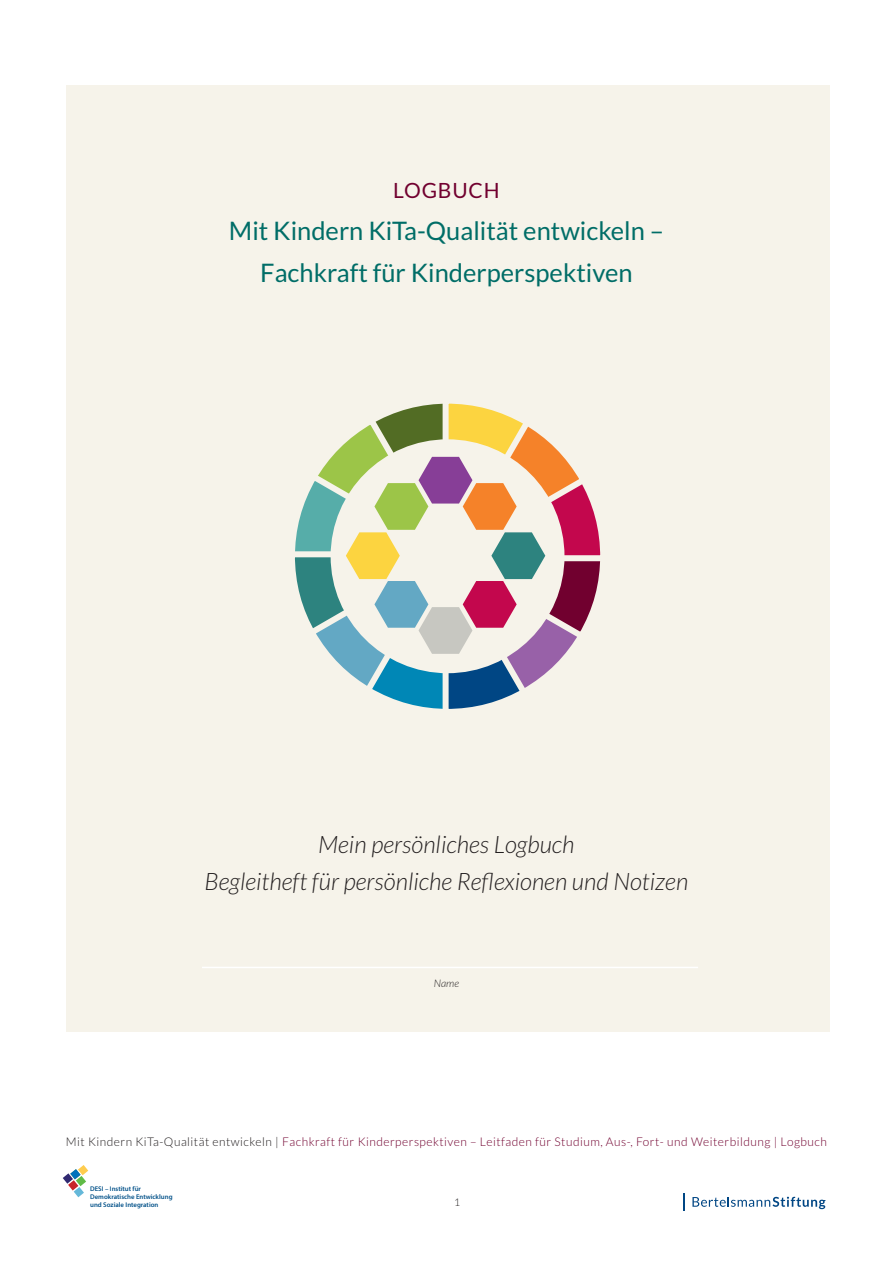
<style>
.page{position:relative;width:893px;height:1263px;background:#fff}
.page>*{position:absolute;margin:0;border:0;box-sizing:border-box;transform-origin:0 0}
.t1{font:25.5px "Lato";color:#006d67}
.t2{font:italic 300 24px "Lato";color:#231f20}
.t3{font:21px "Lato";letter-spacing:.04em;color:#71002f}
.t4{font:300 12px "Lato";letter-spacing:.04em;color:#71002f}
.t5{font:italic 300 10.5px "Lato";color:#231f20}
.t6{font:300 10.5px "Lato";color:#231f20}
.t7{font:600 6.75px/8.1px "Myriad Pro";color:#005088}
.s1{color:#231f20}
</style>
<div class="page">
<div style="left:66px;top:85px;width:763px;height:946px;background:#f6f3ea"></div>
<svg style="left:692px;top:1197px;width:133px;height:12px"></svg>
<svg style="left:684px;top:1193px;width:1px;height:17px"></svg>
<svg style="left:63px;top:1165px;width:25px;height:32px"></svg>
<svg style="left:294px;top:403px;width:307px;height:306px"></svg>
<hr style="left:202px;top:967px;width:496px;height:1px;background:#fff">
<p class="t3" style="left:393px;top:178px;width:108px">LOGBUCH</p>
<p class="t1" style="left:229px;top:216px;width:437px">Mit Kindern KiTa-Qualität entwickeln –</p>
<p class="t1" style="left:260px;top:258px;width:374px">Fachkraft für Kinderperspektiven</p>
<p class="t2" style="left:318px;top:831px;width:258px">Mein persönliches Logbuch</p>
<p class="t2" style="left:205px;top:869px;width:485px">Begleitheft für persönliche Reflexionen und Notizen</p>
<p class="t5" style="left:434px;top:977px;width:27px">Name</p>
<p class="t4" style="left:66px;top:1135px;width:763px"><span class="s1">Mit Kindern KiTa-Qualität entwickeln |</span> Fachkraft für Kinderperspektiven – Leitfaden für Studium, Aus-, Fort- und Weiterbildung | Logbuch</p>
<p class="t7" style="left:90px;top:1184px;width:84px">DESI – Institut für<br>Demokratische Entwicklung und Soziale Integration</p>
<p class="t6" style="left:454px;top:1197px;width:8px">1</p>
</div>
